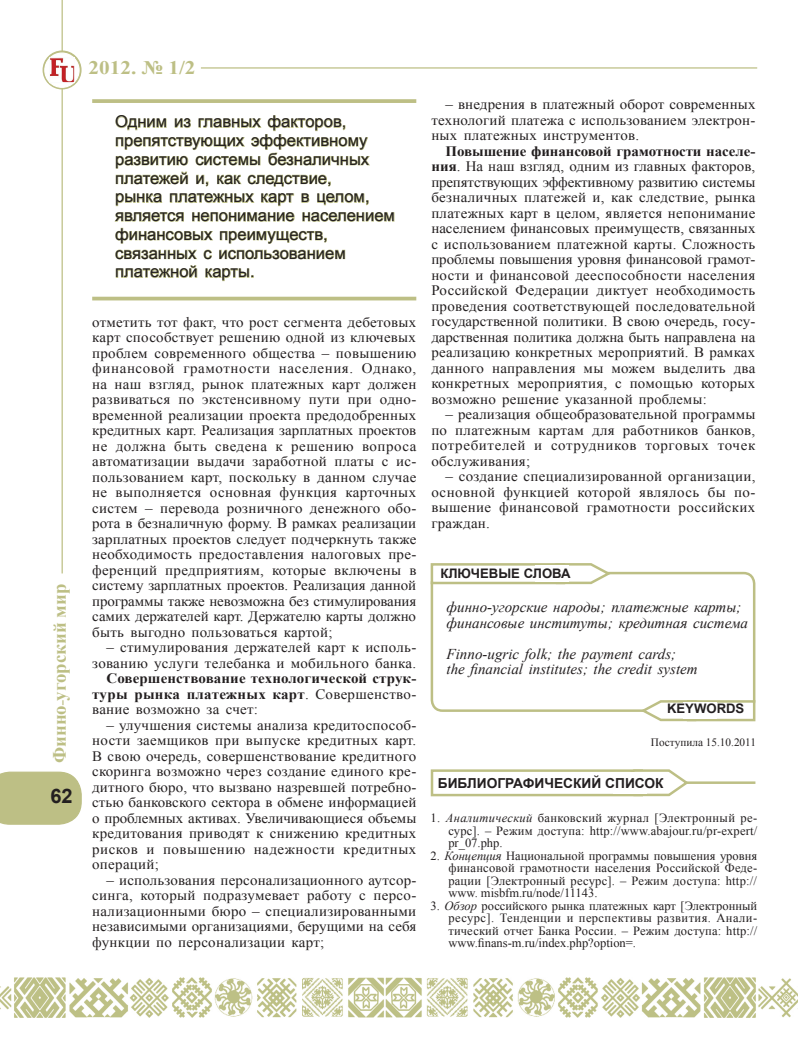
<style>
.page{position:relative;width:798px;height:1063px;background:#fff}
.page>*{position:absolute;margin:0;border:0;box-sizing:border-box;transform-origin:0 0}
.t1{font:700 20px "Arial";color:#231f20}
.t2{font:700 19.12px "Times New Roman";color:#bdbf85;scale:1.11 1}
.t3{font:700 18.75px "Times New Roman";color:#bdbf85}
.t4{font:700 18.75px "Times New Roman";color:#bdbf85;scale:.5 1}
.Цитата{font:16.25px/18.8px "Arial";color:#231f20}
.Ключевые_слова{font:italic 15px/15.5px "Times New Roman";color:#231f20}
.Текст_научн{font:14.38px/15.5px "Times New Roman";letter-spacing:.02em;color:#231f20;text-align:justify;scale:1.04 1}
.Текст_научн-2{font:700 14.38px/15.5px "Times New Roman";letter-spacing:.01em;color:#231f20;text-align:justify;scale:1.04 1}
.t5{font:700 13.75px "Arial";color:#231f20}
.t6{font:700 13.12px "Arial";color:#231f20}
.Библиография{font:12.5px/12.5px "Times New Roman";letter-spacing:.015em;color:#231f20;text-align:justify}
.t7{font:11.25px "Times New Roman";color:#231f20}
.s1{font-weight:400}
.s2{font-weight:700}
.s3{font-style:italic}
</style>
<div class="page">
<img style="left:0;top:978px;width:797px;height:39px">
<hr style="left:676px;top:781px;width:79px;height:3px;background:#bdbf85">
<div style="left:430px;top:769px;width:212px;height:27px;background:#fff;border:2px solid #bdbf85"></div>
<svg style="left:611px;top:769px;width:79px;height:28px"></svg>
<div style="left:612px;top:772px;width:34px;height:22px;background:#fff"></div>
<div style="left:430px;top:572px;width:325px;height:140px;border:2px solid #bdbf85;border-radius:11px"></div>
<div style="left:430px;top:563px;width:135px;height:21px;background:#fff;border:2px solid #bdbf85"></div>
<svg style="left:533px;top:563px;width:80px;height:22px"></svg>
<div style="left:535px;top:566px;width:33px;height:16px;background:#fff"></div>
<div style="left:686px;top:700px;width:69px;height:21px;background:#fff;border:2px solid #bdbf85"></div>
<svg style="left:637px;top:700px;width:81px;height:22px"></svg>
<div style="left:683px;top:703px;width:33px;height:16px;background:#fff"></div>
<svg style="left:114px;top:115px;width:280px;height:107px"></svg>
<svg style="left:115px;top:228px;width:230px;height:53px"></svg>
<svg style="left:92px;top:99px;width:324px;height:4px"></svg>
<div style="left:92px;top:296px;width:324px;height:5px;background:#bdbf85"></div>
<svg style="left:43px;top:51px;width:38px;height:38px"></svg>
<div style="left:43px;top:50px;width:38px;height:39px;border:1px solid #bdbf85;border-radius:50%"></div>
<svg style="left:0;top:772px;width:82px;height:53px;background:#c0c28b"></svg>
<hr style="left:61px;top:0;width:2px;height:573px;background:#bdbf85">
<div style="left:45px;top:53px;width:34px;height:34px;background:#fff;border-radius:50%"></div>
<div style="left:44px;top:52px;width:36px;height:36px;border:1px solid #fff;border-radius:50%"></div>
<img style="left:51px;top:60px;width:21px;height:21px">
<div style="left:49px;top:58px;width:25px;height:25px;border:1px solid #fbfcfd"></div>
<hr style="left:201px;top:67px;width:555px;height:2px;background:#bdbf85">
<p class="t3" style="left:46px;top:763px;width:181px;rotate:-90deg">Финно угорский мир</p>
<p class="t4" style="left:48px;top:705px;width:11px;rotate:-90deg">–</p>
<p class="t1" style="left:50px;top:782px;width:24px">62</p>
<p class="t2" style="left:88px;top:55px;width:98px">2012. № 1/2</p>
<p class="Цитата" style="left:115px;top:113px;width:281px">Одним из главных факторов, препятствующих эффективному развитию системы безналичных платежей и, как следствие,<br>рынка платежных карт в целом, является непонимание населением финансовых преимуществ, связанных с использованием платежной карты.</p>
<p class="Текст_научн" style="left:92px;top:314px;width:313px">отметить тот факт, что рост сегмента дебетовых карт способствует решению одной из ключевых проблем современного общества – повышению финансовой грамотности населения. Однако, на наш взгляд, рынок платежных карт должен развиваться по экстенсивному пути при одно&shy;временной реализации проекта предодобренных кредитных карт. Реализация зарплатных проектов не должна быть сведена к решению вопроса автоматизации выдачи заработной платы с ис&shy;пользованием карт, поскольку в данном случае не выполняется основная функция карточных систем – перевода розничного денежного обо&shy;рота в безналичную форму. В рамках реализации зарплатных проектов следует подчеркнуть также необходимость предоставления налоговых пре&shy;ференций предприятиям, которые включены в систему зарплатных проектов. Реализация данной программы также невозможна без стимулирования самих держателей карт. Держателю карты должно быть выгодно пользоваться картой;</p>
<p class="Текст_научн" style="left:92px;top:640px;width:313px;text-align:right">– стимулирования держателей карт к исполь&shy;зованию услуги телебанка и мобильного банка.</p>
<p class="Текст_научн-2" style="left:92px;top:670px;width:313px;text-indent:14px">Совершенствование технологической струк&shy;туры рынка платежных карт<span class="s1">. Совершенство&shy;вание возможно за счет:</span></p>
<p class="Текст_научн" style="left:92px;top:717px;width:313px;text-indent:14px">– улучшения системы анализа кредитоспособ&shy;ности заемщиков при выпуске кредитных карт.<br>В свою очередь, совершенствование кредитного скоринга возможно через создание единого кре&shy;дитного бюро, что вызвано назревшей потребно&shy;стью банковского сектора в обмене информацией о проблемных активах. Увеличивающиеся объемы кредитования приводят к снижению кредитных рисков и повышению надежности кредитных операций;</p>
<p class="Текст_научн" style="left:92px;top:872px;width:313px;text-indent:14px">– использования персонализационного аутсор&shy;синга, который подразумевает работу с персо&shy;нализационными бюро – специализированными независимыми организациями, берущими на себя функции по персонализации карт;</p>
<p class="Текст_научн" style="left:431px;top:96px;width:313px;text-indent:14px">– внедрения в платежный оборот современных технологий платежа с использованием электрон&shy;ных платежных инструментов.</p>
<p class="Текст_научн" style="left:431px;top:143px;width:313px;text-indent:14px"><span class="s2">Повышение финансовой грамотности населе&shy;ния</span>. На наш взгляд, одним из главных факторов, препятствующих эффективному развитию системы безналичных платежей и, как следствие, рынка платежных карт в целом, является непонимание населением финансовых преимуществ, связанных с использованием платежной карты. Сложность проблемы повышения уровня финансовой грамот&shy;ности и финансовой дееспособности населения Российской Федерации диктует необходимость проведения соответствующей последовательной государственной политики. В свою очередь, госу&shy;дарственная политика должна быть направлена на реализацию конкретных мероприятий. В рамках данного направления мы можем выделить два конкретных мероприятия, с помощью которых возможно решение указанной проблемы:</p>
<p class="Текст_научн" style="left:431px;top:406px;width:313px;text-indent:14px">– реализация общеобразовательной программы по платежным картам для работников банков, потребителей и сотрудников торговых точек обслуживания;</p>
<p class="Текст_научн" style="left:431px;top:468px;width:313px;text-indent:14px">– создание специализированной организации, основной функцией которой являлось бы по&shy;вышение финансовой грамотности российских граждан.</p>
<p class="t6" style="left:440px;top:564px;width:132px">КЛЮЧЕВЫЕ СЛОВА</p>
<p class="Ключевые_слова" style="left:446px;top:599px;width:303px">финно-угорские народы; платежные карты; финансовые институты; кредитная система</p>
<p class="Ключевые_слова" style="left:446px;top:646px;width:252px">Finno-ugric folk; the payment cards; the financial institutes; the credit system</p>
<p class="t6" style="left:666px;top:700px;width:79px">KEYWORDS</p>
<p class="t7" style="left:650px;top:735px;width:107px">Поступила 15.10.2011</p>
<p class="t5" style="left:437px;top:774px;width:227px">БИБЛИОГРАФИЧЕСКИЙ СПИСОК</p>
<p class="Библиография" style="left:448px;top:811px;width:310px;text-indent:-18px">1. <span class="s3">Аналитический</span> банковский журнал [Электронный ре&shy;сурс]. – Режим доступа: http://www.abajour.ru/pr-expert/ pr_07.php.</p>
<p class="Библиография" style="left:448px;top:849px;width:310px;text-indent:-18px">2. <span class="s3">Концепция</span> Национальной программы повышения уровня финансовой грамотности населения Российской Феде&shy;рации [Электронный ресурс]. – Режим доступа: http:// www. misbfm.ru/node/11143.</p>
<p class="Библиография" style="left:448px;top:899px;width:310px;text-indent:-18px">3. <span class="s3">Обзор</span> российского рынка платежных карт [Электронный ресурс]. Тенденции и перспективы развития. Анали&shy;тический отчет Банка России. – Режим доступа: http:// www.finans-m.ru/index.php?option=.</p>
</div>
